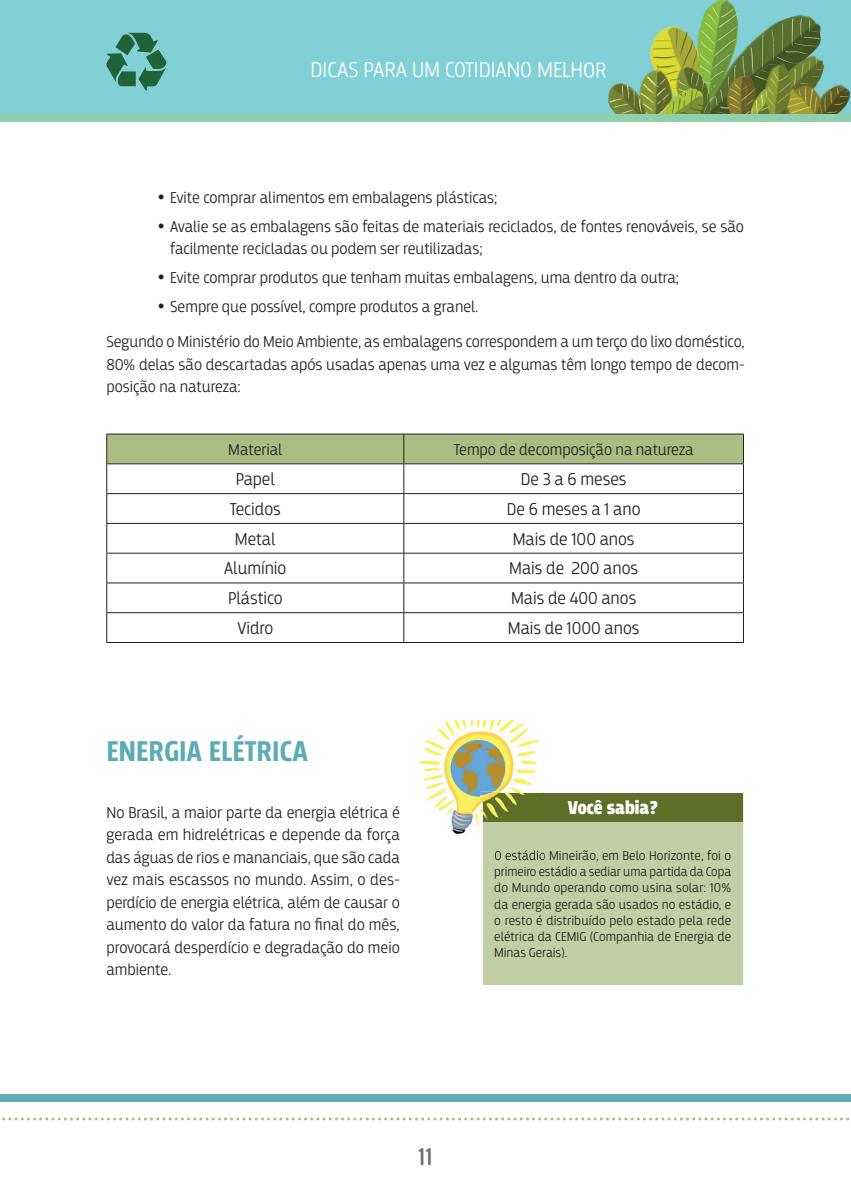
<style>
.page{position:relative;width:851px;height:1191px;background:#fff}
.page>*{position:absolute;margin:0;border:0;box-sizing:border-box;transform-origin:0 0}
.t1{font:700 30px "Breakers";color:#5dacb5}
.t2{font:25.5px "Breakers";color:#6c6d70}
.t3{font:300 22.5px "Breakers";color:#fff}
.t4{font:900 19.5px "Breakers";color:#fff}
.t5{font:300 18px "Breakers";color:#231f20}
.t6{font:300 16.5px/22.5px "Breakers";color:#231f20}
.t7{font:300 13.5px/16.2px "Breakers";letter-spacing:.005em;color:#231f20;text-align:justify}
</style>
<div class="page">
<div style="left:0;top:0;width:850px;height:118px;background:#81d0d6"></div>
<div style="left:0;top:1094px;width:850px;height:8px;background:#5dacb5"></div>
<div style="left:0;top:114px;width:850px;height:7px;background:#90cfad"></div>
<svg style="left:2px;top:1117px;width:848px;height:3px"></svg>
<img style="left:605px;top:0;width:245px;height:114px">
<img style="left:585px;top:62px;width:20px;height:16px">
<svg style="left:106px;top:33px;width:60px;height:58px"></svg>
<svg style="left:106px;top:434px;width:638px;height:208px"></svg>
<hr style="left:106px;top:642px;width:298px;height:1px;background:#231f20">
<hr style="left:404px;top:642px;width:339px;height:1px;background:#231f20">
<div style="left:481px;top:792px;width:262px;height:30px;background:#5d6f28"></div>
<div style="left:481px;top:822px;width:262px;height:163px;background:#c2cfa4"></div>
<hr style="left:480px;top:791px;width:264px;height:2px;background:#fff">
<svg style="left:743px;top:793px;width:1px;height:29px"></svg>
<hr style="left:480px;top:822px;width:2px;height:163px;background:#fff">
<img style="left:419px;top:721px;width:81px;height:94px">
<img style="left:500px;top:721px;width:40px;height:70px">
<img style="left:445px;top:815px;width:34px;height:19px">
<img style="left:480px;top:791px;width:45px;height:71px">
<img style="left:495px;top:850px;width:48px;height:11px">
<h3 class="t3" style="left:310px;top:57px;width:297px">DICAS PARA UM COTIDIANO MELHOR</h3>
<p class="t6" style="left:157px;top:186px;width:341px">• Evite comprar alimentos em embalagens plásticas;</p>
<p class="t6" style="left:170px;top:215px;width:575px;text-indent:-13px">• Avalie se as embalagens são feitas de materiais reciclados, de fontes renováveis, se são facilmente recicladas ou podem ser reutilizadas;</p>
<p class="t6" style="left:157px;top:266px;width:523px">• Evite comprar produtos que tenham muitas embalagens, uma dentro da outra;</p>
<p class="t6" style="left:106px;top:289px;width:639px;line-height:35.2px;text-indent:51px">• Sempre que possível, compre produtos a granel.<br>Segundo o Ministério do Meio Ambiente, as embalagens correspondem a um terço do lixo doméstico,</p>
<p class="t6" style="left:106px;top:353px;width:639px">80% delas são descartadas após usadas apenas uma vez e algumas têm longo tempo de decom&shy;posição na natureza:</p>
<p class="t6" style="left:228px;top:438px;width:55px">Material</p>
<p class="t6" style="left:453px;top:438px;width:241px">Tempo de decomposição na natureza</p>
<p class="t5" style="left:236px;top:468px;width:41px">Papel</p>
<p class="t5" style="left:521px;top:468px;width:107px">De 3 a 6 meses</p>
<p class="t5" style="left:230px;top:498px;width:53px">Tecidos</p>
<p class="t5" style="left:507px;top:498px;width:135px">De 6 meses a 1 ano</p>
<p class="t5" style="left:235px;top:528px;width:42px">Metal</p>
<p class="t5" style="left:512px;top:528px;width:123px">Mais de 100 anos</p>
<p class="t5" style="left:224px;top:558px;width:64px">Alumínio</p>
<p class="t5" style="left:509px;top:558px;width:130px">Mais de 200 anos</p>
<p class="t5" style="left:228px;top:588px;width:56px">Plástico</p>
<p class="t5" style="left:511px;top:588px;width:127px">Mais de 400 anos</p>
<p class="t5" style="left:237px;top:617px;width:37px">Vidro</p>
<p class="t5" style="left:508px;top:617px;width:133px">Mais de 1000 anos</p>
<h1 class="t1" style="left:106px;top:734px;width:203px">ENERGIA ELÉTRICA</h1>
<p class="t6" style="left:106px;top:801px;width:295px;text-align:justify">No Brasil, a maior parte da energia elétrica é gerada em hidrelétricas e depende da força das águas de rios e mananciais, que são cada vez mais escassos no mundo. Assim, o des&shy;perdício de energia elétrica, além de causar o aumento do valor da fatura no final do mês, provocará desperdício e degradação do meio ambiente.</p>
<p class="t4" style="left:567px;top:796px;width:92px">Você sabia?</p>
<p class="t7" style="left:494px;top:847px;width:238px">O estádio Mineirão, em Belo Horizonte, foi o primeiro estádio a sediar uma partida da Copa do Mundo operando como usina solar: 10% da energia gerada são usados no estádio, e o resto é distribuído pelo estado pela rede elétrica da CEMIG (Companhia de Energia de Minas Gerais).</p>
<h2 class="t2" style="left:418px;top:1141px;width:16px">11</h2>
</div>
